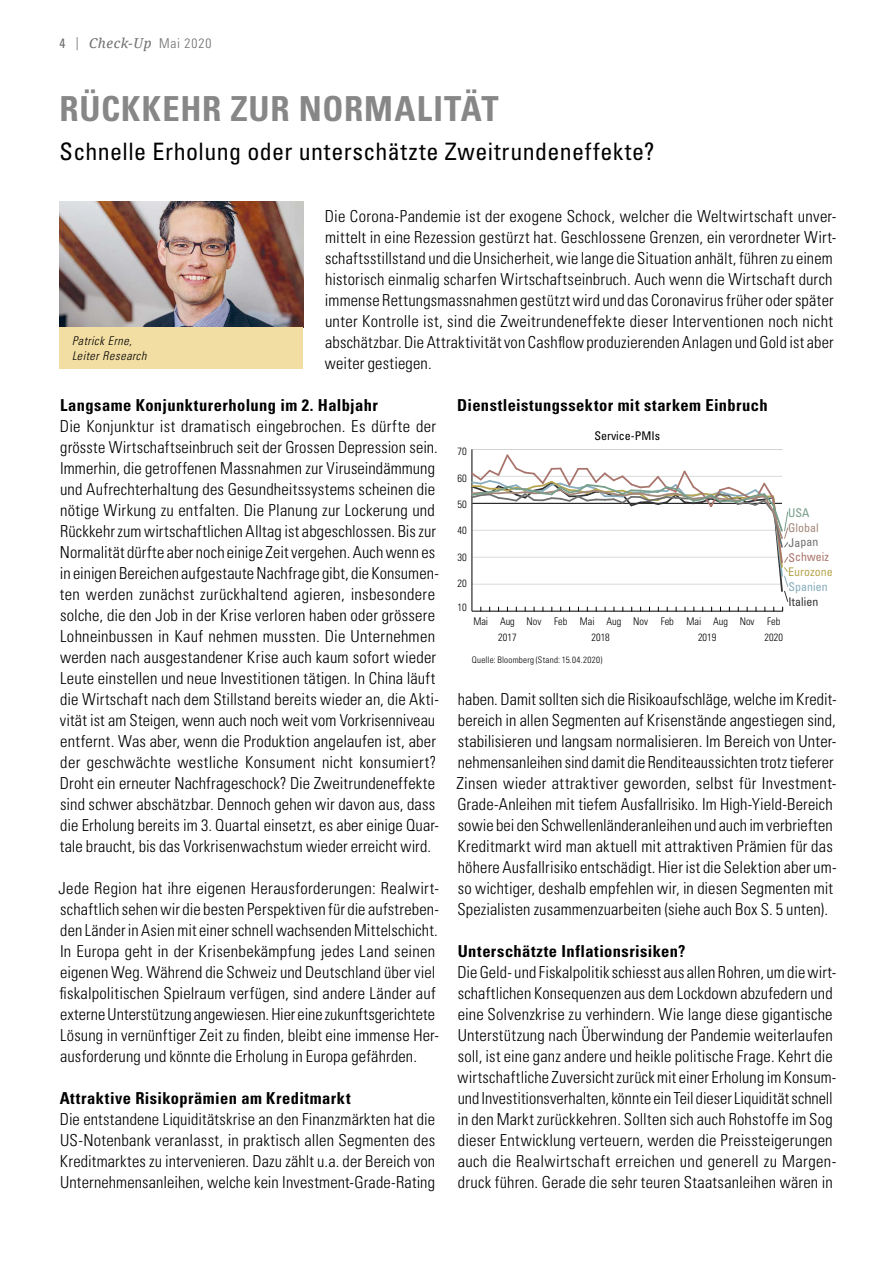
<style>
.page{position:relative;width:893px;height:1263px;background:#fff}
.page>*{position:absolute;margin:0;border:0;box-sizing:border-box;transform-origin:0 0}
.t1{font:700 condensed 34.5px "Univers LT Std";letter-spacing:.025em;color:#868786}
.t2{font:condensed 24px "Univers LT Std";letter-spacing:.02em;color:#000}
.t3{font:300 condensed 16.5px/21px "Univers LT Std";letter-spacing:.01em;color:#000}
.t4{font:700 condensed 16.5px "Univers LT Std";letter-spacing:.025em;color:#000}
.t5{font:italic 13.5px "Noto Serif";letter-spacing:.035em;color:#6e6e6e}
.t6{font:italic 300 condensed 12px/14.4px "Univers LT Std";letter-spacing:.045em;color:#000}
.t7{font:condensed 12px "Univers LT Std";color:#000}
.t8{font:condensed 12px "Univers LT Std";color:#b7a54f}
.t9{font:condensed 12px "Univers LT Std";color:#a9746c}
.t10{font:condensed 12px "Univers LT Std";color:#333}
.t11{font:condensed 12px "Univers LT Std";color:#87acbb}
.t12{font:condensed 12px "Univers LT Std";color:#a3887a}
.t13{font:condensed 12px "Univers LT Std";color:#6e6e6d}
.t14{font:condensed 12px "Univers LT Std";color:#779e8b}
.t15{font:300 condensed 10.5px "Univers LT Std";color:#000}
.t16{font:300 condensed 9px "Univers LT Std";letter-spacing:.025em;color:#000}
.s1{font-family:"Univers LT Std";font-style:normal;font-stretch:condensed}
.s2{font-family:"Univers LT Std";font-style:normal;font-stretch:condensed;font-size:13.05px}
.s3{font-family:"Univers LT Std";font-weight:300;font-style:normal;font-stretch:condensed}
</style>
<div class="page">
<img style="left:60px;top:201px;width:243px;height:126px">
<div style="left:59px;top:327px;width:244px;height:42px;background:#f2dea3"></div>
<hr style="left:472px;top:449px;width:311px;height:1px;background:#000">
<hr style="left:472px;top:449px;width:1px;height:162px;background:#000">
<hr style="left:472px;top:611px;width:311px;height:1px;background:#000">
<svg style="left:471px;top:453px;width:317px;height:158px"></svg>
<p class="t5" style="left:60px;top:34px;width:153px"><span class="s1">4</span> <span class="s2">|</span> Check-Up <span class="s3">Mai 2020</span></p>
<h1 class="t1" style="left:60px;top:88px;width:441px">RÜCKKEHR ZUR NORMALITÄT</h1>
<h2 class="t2" style="left:60px;top:136px;width:596px">Schnelle Erholung oder unterschätzte Zweitrundeneffekte?</h2>
<p class="t6" style="left:72px;top:334px;width:76px">Patrick Erne,<br>Leiter Research</p>
<p class="t3" style="left:325px;top:206px;width:513px">Die Corona-Pandemie ist der exogene Schock, welcher die Weltwirtschaft unver&shy;mittelt in eine Rezession gestürzt hat. Geschlossene Grenzen, ein verordneter Wirt&shy;schaftsstillstand und die Unsicherheit, wie lange die Situation anhält, führen zu einem historisch einmalig scharfen Wirtschaftseinbruch. Auch wenn die Wirtschaft durch immense Rettungsmassnahmen gestützt wird und das Coronavirus früher oder später unter Kontrolle ist, sind die Zweitrundeneffekte dieser Interventionen noch nicht abschätzbar. Die Attraktivität von Cashflow produzierenden Anlagen und Gold ist aber weiter gestiegen.</p>
<p class="t4" style="left:60px;top:395px;width:319px">Langsame Konjunkturerholung im 2. Halbjahr</p>
<p class="t3" style="left:60px;top:416px;width:381px">Die Konjunktur ist dramatisch eingebrochen. Es dürfte der grösste Wirtschaftseinbruch seit der Grossen Depression sein.<br>Immerhin, die getroffenen Massnahmen zur Viruseindämmung und Aufrechterhaltung des Gesundheitssystems scheinen die nötige Wirkung zu entfalten. Die Planung zur Lockerung und Rückkehr zum wirtschaftlichen Alltag ist abgeschlossen. Bis zur Normalität dürfte aber noch einige Zeit vergehen. Auch wenn es in einigen Bereichen aufgestaute Nachfrage gibt, die Konsumen&shy;ten werden zunächst zurückhaltend agieren, insbesondere solche, die den Job in der Krise verloren haben oder grössere Lohneinbussen in Kauf nehmen mussten. Die Unternehmen werden nach ausgestandener Krise auch kaum sofort wieder Leute einstellen und neue Investitionen tätigen. In China läuft die Wirtschaft nach dem Stillstand bereits wieder an, die Akti&shy;vität ist am Steigen, wenn auch noch weit vom Vorkrisenniveau entfernt. Was aber, wenn die Produktion angelaufen ist, aber der geschwächte westliche Konsument nicht konsumiert?<br>Droht ein erneuter Nachfrageschock? Die Zweitrundeneffekte sind schwer abschätzbar. Dennoch gehen wir davon aus, dass die Erholung bereits im 3. Quartal einsetzt, es aber einige Quar&shy;tale braucht, bis das Vorkrisenwachstum wieder erreicht wird.</p>
<p class="t3" style="left:59px;top:878px;width:382px">Jede Region hat ihre eigenen Herausforderungen: Realwirt&shy;schaftlich sehen wir die besten Perspektiven für die aufstreben&shy;den Länder in Asien mit einer schnell wachsenden Mittelschicht.<br>In Europa geht in der Krisenbekämpfung jedes Land seinen eigenen Weg. Während die Schweiz und Deutschland über viel fiskalpolitischen Spielraum verfügen, sind andere Länder auf externe Unterstützung angewiesen. Hier eine zukunftsgerichtete Lösung in vernünftiger Zeit zu finden, bleibt eine immense Her&shy;ausforderung und könnte die Erholung in Europa gefährden.</p>
<p class="t4" style="left:60px;top:1088px;width:292px">Attraktive Risikoprämien am Kreditmarkt</p>
<p class="t3" style="left:60px;top:1109px;width:377px;text-align:justify">Die entstandene Liquiditätskrise an den Finanzmärkten hat die US-Notenbank veranlasst, in praktisch allen Segmenten des Kreditmarktes zu intervenieren. Dazu zählt u.a. der Bereich von Unternehmensanleihen, welche kein Investment-Grade-Rating</p>
<p class="t4" style="left:457px;top:395px;width:312px">Dienstleistungssektor mit starkem Einbruch</p>
<p class="t15" style="left:458px;top:445px;width:11px">70</p>
<p class="t15" style="left:458px;top:472px;width:11px">60</p>
<p class="t15" style="left:458px;top:498px;width:11px">50</p>
<p class="t15" style="left:458px;top:524px;width:11px">40</p>
<p class="t15" style="left:458px;top:551px;width:11px">30</p>
<p class="t15" style="left:458px;top:577px;width:11px">20</p>
<p class="t15" style="left:458px;top:601px;width:11px">10</p>
<p class="t7" style="left:594px;top:428px;width:67px">Service-PMIs</p>
<p class="t15" style="left:473px;top:615px;width:308px">Mai Aug Nov Feb Mai Aug Nov Feb Mai Aug Nov Feb</p>
<p class="t14" style="left:788px;top:505px;width:23px">USA</p>
<p class="t12" style="left:788px;top:520px;width:32px">Global</p>
<p class="t13" style="left:788px;top:535px;width:31px;rotate:-1deg">Japan</p>
<p class="t9" style="left:788px;top:550px;width:42px;rotate:-1deg">Schweiz</p>
<p class="t10" style="left:788px;top:594px;width:31px;rotate:-1deg">Italien</p>
<p class="t8" style="left:788px;top:564px;width:46px">Eurozone</p>
<p class="t11" style="left:788px;top:579px;width:41px;rotate:-1deg">Spanien</p>
<p class="t15" style="left:498px;top:630px;width:20px">2017</p>
<p class="t15" style="left:591px;top:630px;width:20px">2018</p>
<p class="t15" style="left:698px;top:630px;width:20px">2019</p>
<p class="t15" style="left:765px;top:630px;width:20px">2020</p>
<p class="t16" style="left:472px;top:654px;width:132px">Quelle: Bloomberg (Stand: 15.04.2020)</p>
<p class="t3" style="left:456px;top:689px;width:382px">haben. Damit sollten sich die Risikoaufschläge, welche im Kredit&shy;bereich in allen Segmenten auf Krisenstände angestiegen sind, stabilisieren und langsam normalisieren. Im Bereich von Unter&shy;nehmensanleihen sind damit die Renditeaussichten trotz tieferer Zinsen wieder attraktiver geworden, selbst für Investment-Grade-Anleihen mit tiefem Ausfallrisiko. Im High-Yield-Bereich sowie bei den Schwellenländeranleihen und auch im verbrieften Kreditmarkt wird man aktuell mit attraktiven Prämien für das höhere Ausfallrisiko entschädigt. Hier ist die Selektion aber um&shy;so wichtiger, deshalb empfehlen wir, in diesen Segmenten mit Spezialisten zusammenzuarbeiten (siehe auch Box S. 5 unten).</p>
<p class="t4" style="left:458px;top:941px;width:229px">Unterschätzte Inflationsrisiken?</p>
<p class="t3" style="left:457px;top:962px;width:381px">Die Geld- und Fiskalpolitik schiesst aus allen Rohren, um die wirt&shy;schaftlichen Konsequenzen aus dem Lockdown abzufedern und eine Solvenzkrise zu verhindern. Wie lange diese gigantische Unterstützung nach Überwindung der Pandemie weiterlaufen soll, ist eine ganz andere und heikle politische Frage. Kehrt die wirtschaftliche Zuversicht zurück mit einer Erholung im Konsum&shy;und Investitionsverhalten, könnte ein Teil dieser Liquidität schnell in den Markt zurückkehren. Sollten sich auch Rohstoffe im Sog dieser Entwicklung verteuern, werden die Preissteigerungen auch die Realwirtschaft erreichen und generell zu Margen&shy;druck führen. Gerade die sehr teuren Staatsanleihen wären in</p>
</div>
